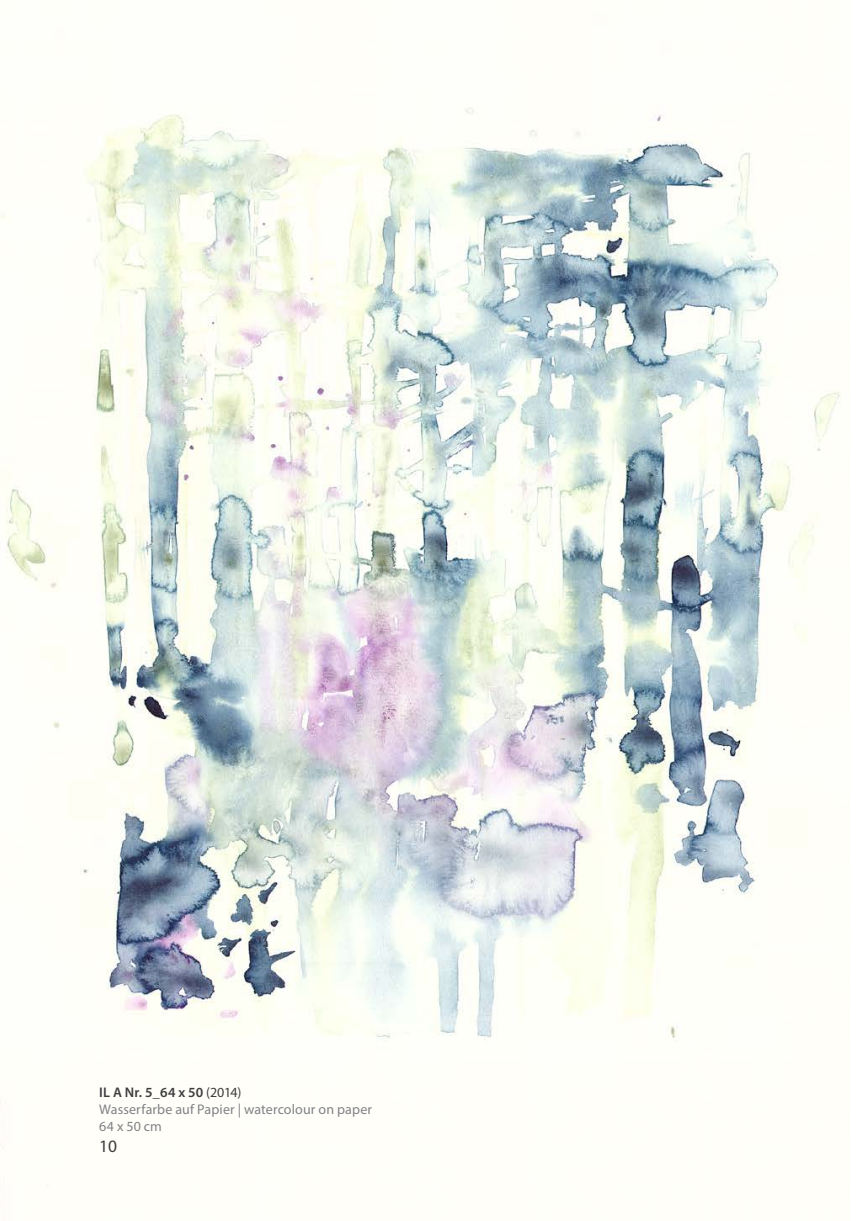
<style>
.page{position:relative;width:864px;height:1221px;background:#fff}
.page>*{position:absolute;margin:0;border:0;box-sizing:border-box;transform-origin:0 0}
.t1{font:17.5px "Myriad Pro";color:#3e3e3f}
.t2{font:14px "Myriad Pro";letter-spacing:.01em;color:#808285}
.t3{font:600 14px "Myriad Pro";letter-spacing:.015em;color:#3e3e3f}
.s1{font-weight:400}
</style>
<div class="page">
<img style="left:0;top:107px;width:841px;height:1113px">
<p class="t3" style="left:99px;top:1083px;width:144px">IL A Nr. 5_64 x 50 <span class="s1">(2014)</span></p>
<p class="t2" style="left:99px;top:1100px;width:274px">Wasserfarbe auf Papier | watercolour on paper</p>
<p class="t2" style="left:99px;top:1117px;width:64px">64 x 50 cm</p>
<p class="t1" style="left:99px;top:1135px;width:19px">10</p>
</div>
